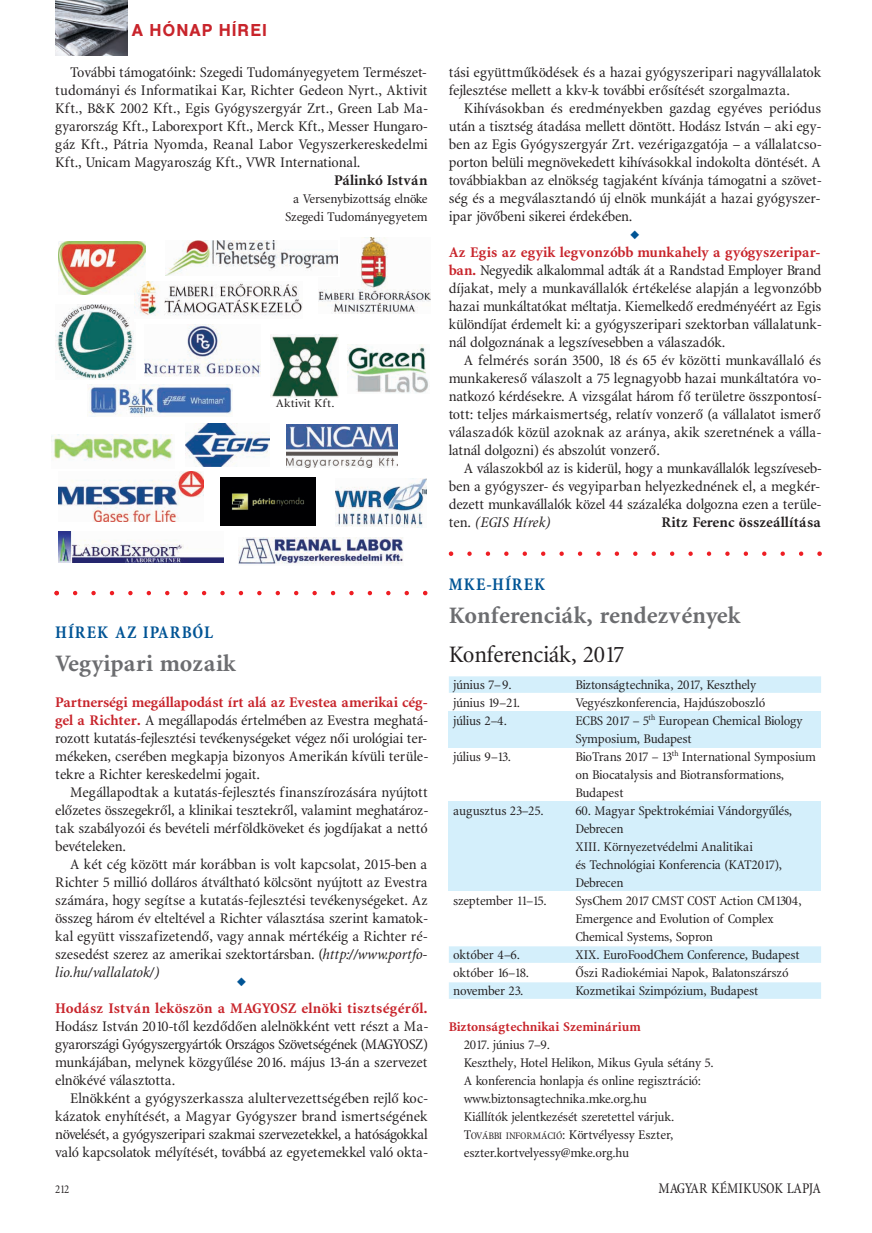
<style>
.page{position:relative;width:872px;height:1233px;background:#fff}
.page>*{position:absolute;margin:0;border:0;box-sizing:border-box;transform-origin:0 0}
.t1{font:700 24px "Minion Cn PFL";color:#6c6d70;scale:1.1 1}
.t2{font:24px "Minion Cn PFL";color:#231f20;scale:1.1 1}
.t3{font:700 18px "Minion Cn PFL";letter-spacing:.05em;color:#005495}
.t4{font:500 18px "Nimbus San No 5 TEE";letter-spacing:.05em;color:#c8242b}
.t5{font:15px/18px "Minion Cn PFL";color:#231f20;text-align:justify;scale:1.1 1}
.t6{font:700 15px "Minion Cn PFL";letter-spacing:.01em;color:#c8242b;scale:1.1 1}
.t7{font:700 15px "Minion Cn PFL";color:#231f20;scale:1.1 1}
.t8{font:15px "Minion Cn PFL";color:#231f20}
.t9{font:13.5px/18px "Minion Cn PFL";color:#231f20;scale:1.1 1}
.t10{font:700 13.5px "Minion Cn PFL";color:#c8242b;scale:1.1 1}
.t11{font:12px "Minion Cn PFL";color:#231f20;scale:1.2 1}
.t12{font:12px "Minion Cn PFL";color:#231f20}
.s1{font-weight:700;color:#c8242b}
.s2{font-style:italic}
.s3{font-size:10.2px}
</style>
<div class="page">
<div style="left:449px;top:712px;width:372px;height:36px;background:#d4effb"></div>
<div style="left:449px;top:801px;width:372px;height:89px;background:#d4effb"></div>
<div style="left:449px;top:676px;width:372px;height:17px;background:#d4effb"></div>
<div style="left:449px;top:946px;width:372px;height:17px;background:#d4effb"></div>
<div style="left:449px;top:982px;width:372px;height:17px;background:#d4effb"></div>
<svg style="left:449px;top:551px;width:372px;height:5px"></svg>
<svg style="left:54px;top:591px;width:373px;height:4px"></svg>
<img style="left:55px;top:0;width:73px;height:55px">
<img style="left:58px;top:241px;width:87px;height:53px">
<img style="left:319px;top:237px;width:112px;height:77px">
<img style="left:56px;top:304px;width:78px;height:75px">
<img style="left:52px;top:435px;width:121px;height:26px">
<img style="left:270px;top:334px;width:68px;height:63px">
<img style="left:144px;top:325px;width:116px;height:51px">
<img style="left:88px;top:385px;width:144px;height:31px">
<img style="left:185px;top:423px;width:84px;height:43px">
<img style="left:348px;top:345px;width:80px;height:48px">
<img style="left:220px;top:478px;width:95px;height:47px">
<img style="left:59px;top:532px;width:164px;height:31px">
<img style="left:336px;top:479px;width:90px;height:48px">
<img style="left:238px;top:538px;width:165px;height:26px">
<img style="left:134px;top:281px;width:168px;height:35px">
<div style="left:165px;top:235px;width:175px;height:42px;background:#fff"></div>
<img style="left:165px;top:241px;width:173px;height:35px">
<img style="left:286px;top:424px;width:111px;height:44px">
<img style="left:59px;top:472px;width:145px;height:50px">
<p class="t4" style="left:132px;top:24px;width:137px">A HÓNAP HÍREI</p>
<p class="t5" style="left:55px;top:64px;width:340px;text-indent:15px">További támogatóink: Szegedi Tudományegyetem Természet&shy;tudományi és Informatikai Kar, Richter Gedeon Nyrt., Aktivit Kft., B&amp;K 2002 Kft., Egis Gyógyszergyár Zrt., Green Lab Ma&shy;gyarország Kft., Laborexport Kft., Merck Kft., Messer Hungaro&shy;gáz Kft., Pátria Nyomda, Reanal Labor Vegyszerkereskedelmi Kft., Unicam Magyaroszág Kft., VWR International.</p>
<p class="t7" style="left:334px;top:174px;width:86px">Pálinkó István</p>
<p class="t9" style="left:285px;top:191px;width:131px;text-align:center">a Versenybizottság elnöke<br>Szegedi Tudományegyetem</p>
<p class="t11" style="left:276px;top:399px;width:50px">Aktivit Kft.</p>
<p class="t3" style="left:55px;top:625px;width:159px">HÍREK AZ IPARBÓL</p>
<h1 class="t1" style="left:55px;top:654px;width:166px">Vegyipari mozaik</h1>
<p class="t5" style="left:55px;top:694px;width:340px"><span class="s1">Partnerségi megállapodást írt alá az Evestea amerikai cég&shy;gel a Richter.</span> A megállapodás értelmében az Evestra meghatá&shy;rozott kutatás-fejlesztési tevékenységeket végez női urológiai ter&shy;mékeken, cserében megkapja bizonyos Amerikán kívüli terüle&shy;tekre a Richter kereskedelmi jogait.</p>
<p class="t5" style="left:55px;top:784px;width:340px;text-indent:15px">Megállapodtak a kutatás-fejlesztés finanszírozására nyújtott előzetes összegekről, a klinikai tesztekről, valamint meghatároz&shy;tak szabályozói és bevételi mérföldköveket és jogdíjakat a nettó bevételeken.</p>
<p class="t5" style="left:55px;top:856px;width:340px;text-indent:15px">A két cég között már korábban is volt kapcsolat, 2015-ben a Richter 5 millió dolláros átváltható kölcsönt nyújtott az Evestra számára, hogy segítse a kutatás-fejlesztési tevékenységeket. Az összeg három év elteltével a Richter választása szerint kamatok&shy;kal együtt visszafizetendő, vagy annak mértékéig a Richter ré&shy;szesedést szerez az amerikai szektortársban. (<span class="s2">http://www.portfo&shy;lio.hu/vallalatok/)</span></p>
<p class="t6" style="left:55px;top:1002px;width:340px">Hodász István leköszön a MAGYOSZ elnöki tisztségéről.</p>
<p class="t5" style="left:55px;top:1018px;width:340px">Hodász István 2010-től kezdődően alelnökként vett részt a Ma&shy;gyarországi Gyógyszergyártók Országos Szövetségének (MAGYOSZ) munkájában, melynek közgyűlése 2016. május 13-án a szervezet elnökévé választotta.</p>
<p class="t5" style="left:55px;top:1090px;width:340px;text-indent:15px">Elnökként a gyógyszerkassza alultervezettségében rejlő koc&shy;kázatok enyhítését, a Magyar Gyógyszer brand ismertségének növelését, a gyógyszeripari szakmai szervezetekkel, a hatóságokkal való kapcsolatok mélyítését, továbbá az egyetemekkel való okta-</p>
<p class="t5" style="left:449px;top:64px;width:340px">tási együttműködések és a hazai gyógyszeripari nagyvállalatok fejlesztése mellett a kkv-k további erősítését szorgalmazta.</p>
<p class="t5" style="left:449px;top:100px;width:340px;text-indent:15px">Kihívásokban és eredményekben gazdag egyéves periódus után a tisztség átadása mellett döntött. Hodász István – aki egy&shy;ben az Egis Gyógyszergyár Zrt. vezérigazgatója – a vállalatcso&shy;porton belüli megnövekedett kihívásokkal indokolta döntését. A továbbiakban az elnökség tagjaként kívánja támogatni a szövet&shy;ség és a megválasztandó új elnök munkáját a hazai gyógyszer&shy;ipar jövőbeni sikerei érdekében.</p>
<p class="t5" style="left:449px;top:244px;width:340px"><span class="s1">Az Egis az egyik legvonzóbb munkahely a gyógyszeripar&shy;ban.</span> Negyedik alkalommal adták át a Randstad Employer Brand díjakat, mely a munkavállalók értékelése alapján a legvonzóbb hazai munkáltatókat méltatja. Kiemelkedő eredményéért az Egis különdíjat érdemelt ki: a gyógyszeripari szektorban vállalatunk&shy;nál dolgoznának a legszívesebben a válaszadók.</p>
<p class="t5" style="left:449px;top:352px;width:340px;text-indent:15px">A felmérés során 3500, 18 és 65 év közötti munkavállaló és munkakereső válaszolt a 75 legnagyobb hazai munkáltatóra vo&shy;natkozó kérdésekre. A vizsgálat három fő területre összpontosí&shy;tott: teljes márkaismertség, relatív vonzerő (a vállalatot ismerő válaszadók közül azoknak az aránya, akik szeretnének a válla&shy;latnál dolgozni) és abszolút vonzerő.</p>
<p class="t5" style="left:449px;top:460px;width:340px;text-indent:15px">A válaszokból az is kiderül, hogy a munkavállalók legszíveseb&shy;ben a gyógyszer- és vegyiparban helyezkednének el, a megkér&shy;dezett munkavállalók közel 44 százaléka dolgozna ezen a terüle&shy;ten. <span class="s2">(EGIS Hírek)</span></p>
<p class="t7" style="left:661px;top:516px;width:147px">Ritz Ferenc összeállítása</p>
<p class="t3" style="left:449px;top:577px;width:98px">MKE-HÍREK</p>
<h1 class="t1" style="left:449px;top:606px;width:267px">Konferenciák, rendezvények</h1>
<h1 class="t2" style="left:449px;top:645px;width:160px">Konferenciák, 2017</h1>
<p class="t9" style="left:453px;top:677px;width:55px">június 7–9.</p>
<p class="t9" style="left:575px;top:677px;width:166px">Biztonságtechnika, 2017, Keszthely</p>
<p class="t9" style="left:453px;top:695px;width:62px">június 19–21.</p>
<p class="t9" style="left:575px;top:695px;width:174px">Vegyészkonferencia, Hajdúszoboszló</p>
<p class="t9" style="left:453px;top:713px;width:50px">július 2–4.</p>
<p class="t9" style="left:575px;top:713px;width:208px">ECBS 2017 – 5<sup>th</sup> European Chemical Biology<br>Symposium, Budapest</p>
<p class="t9" style="left:453px;top:749px;width:54px">július 9–13.</p>
<p class="t9" style="left:575px;top:749px;width:220px">BioTrans 2017 – 13<sup>th</sup> International Symposium on Biocatalysis and Biotransformations,<br>Budapest</p>
<p class="t9" style="left:453px;top:803px;width:84px">augusztus 23–25.</p>
<p class="t9" style="left:575px;top:803px;width:198px">60. Magyar Spektrokémiai Vándorgyűlés,<br>Debrecen<br>XIII. Környezetvédelmi Analitikai<br>és Technológiai Konferencia (KAT2017),<br>Debrecen</p>
<p class="t9" style="left:453px;top:892px;width:86px">szeptember 11–15.</p>
<p class="t9" style="left:575px;top:892px;width:207px">SysChem 2017 CMST COST Action CM1304,<br>Emergence and Evolution of Complex<br>Chemical Systems, Sopron</p>
<p class="t9" style="left:453px;top:947px;width:62px">október 4–6.</p>
<p class="t9" style="left:575px;top:947px;width:205px">XIX. EuroFoodChem Conference, Budapest</p>
<p class="t9" style="left:453px;top:965px;width:70px">október 16–18.</p>
<p class="t9" style="left:575px;top:965px;width:195px">Őszi Radiokémiai Napok, Balatonszárszó</p>
<p class="t9" style="left:453px;top:983px;width:65px">november 23.</p>
<p class="t9" style="left:575px;top:983px;width:168px">Kozmetikai Szimpózium, Budapest</p>
<p class="t10" style="left:449px;top:1021px;width:176px">Biztonságtechnikai Szeminárium</p>
<p class="t9" style="left:463px;top:1037px;width:229px">2017. június 7–9.<br>Keszthely, Hotel Helikon, Mikus Gyula sétány 5.<br>A konferencia honlapja és online regisztráció: www.biztonsagtechnika.mke.org.hu<br>Kiállítók jelentkezését szeretettel várjuk.<br>T<span class="s3">OVÁBBI INFORMÁCIÓ</span>: Körtvélyessy Eszter, eszter.kortvelyessy@mke.org.hu</p>
<p class="t12" style="left:55px;top:1184px;width:15px">212</p>
<p class="t8" style="left:658px;top:1182px;width:164px">MAGYAR KÉMIKUSOK LAPJA</p>
</div>
